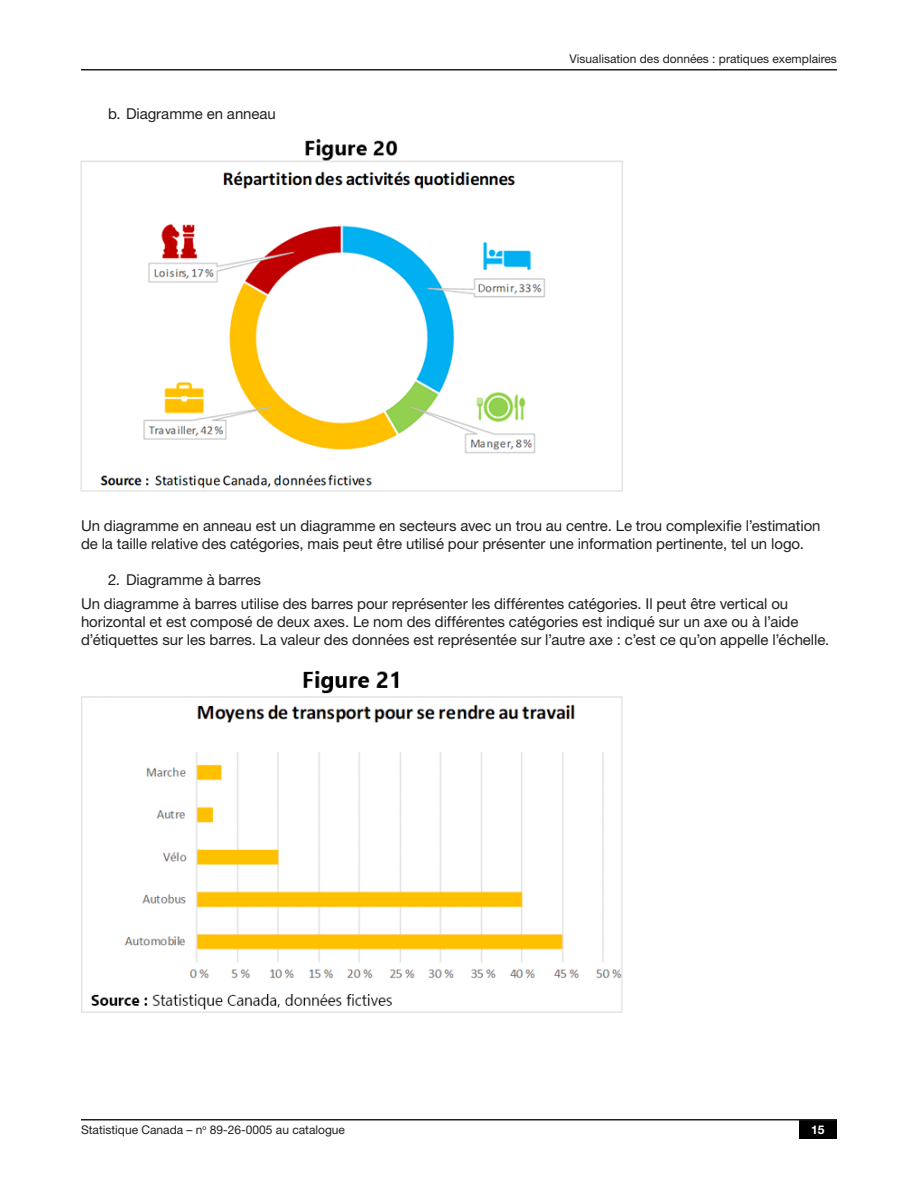
<style>
.page{position:relative;width:918px;height:1188px;background:#fff}
.page>*{position:absolute;margin:0;border:0;box-sizing:border-box;transform-origin:0 0}
.Text{font:15px/18px "Helvetica Neue LT Std";letter-spacing:-.005em;color:#231f20}
.Text_Last{font:15px/18px "Helvetica Neue LT Std";letter-spacing:-.005em;color:#231f20}
.Numbered_list{font:15px "Helvetica Neue LT Std";letter-spacing:-.005em;color:#231f20}
.t1{font:12px "Helvetica Neue LT Std";color:#231f20}
.t2{font:700 12px "Helvetica Neue LT Std";color:#fff}
</style>
<div class="page">
<img style="left:81px;top:139px;width:541px;height:353px">
<img style="left:81px;top:670px;width:541px;height:342px">
<div style="left:799px;top:1120px;width:38px;height:19px;background:#000"></div>
<hr style="left:81px;top:1119px;width:756px;height:1px;background:#231f20">
<hr style="left:81px;top:69px;width:756px;height:1px;background:#231f20">
<p class="Text" style="left:108px;top:104px;width:169px">b. Diagramme en anneau</p>
<p class="t1" style="left:570px;top:51px;width:269px">Visualisation des données : pratiques exemplaires</p>
<p class="Text_Last" style="left:81px;top:517px;width:741px">Un diagramme en anneau est un diagramme en secteurs avec un trou au centre. Le trou complexifie l’estimation de la taille relative des catégories, mais peut être utilisé pour présenter une information pertinente, tel un logo.</p>
<p class="Numbered_list" style="left:108px;top:571px;width:154px">2. Diagramme à barres</p>
<p class="Text" style="left:81px;top:595px;width:750px">Un diagramme à barres utilise des barres pour représenter les différentes catégories. Il peut être vertical ou horizontal et est composé de deux axes. Le nom des différentes catégories est indiqué sur un axe ou à l’aide d’étiquettes sur les barres. La valeur des données est représentée sur l’autre axe : c’est ce qu’on appelle l’échelle.</p>
<p class="t1" style="left:81px;top:1122px;width:266px">Statistique Canada – n<sup>o</sup> 89-26-0005 au catalogue</p>
<p class="t2" style="left:811px;top:1122px;width:15px">15</p>
</div>
